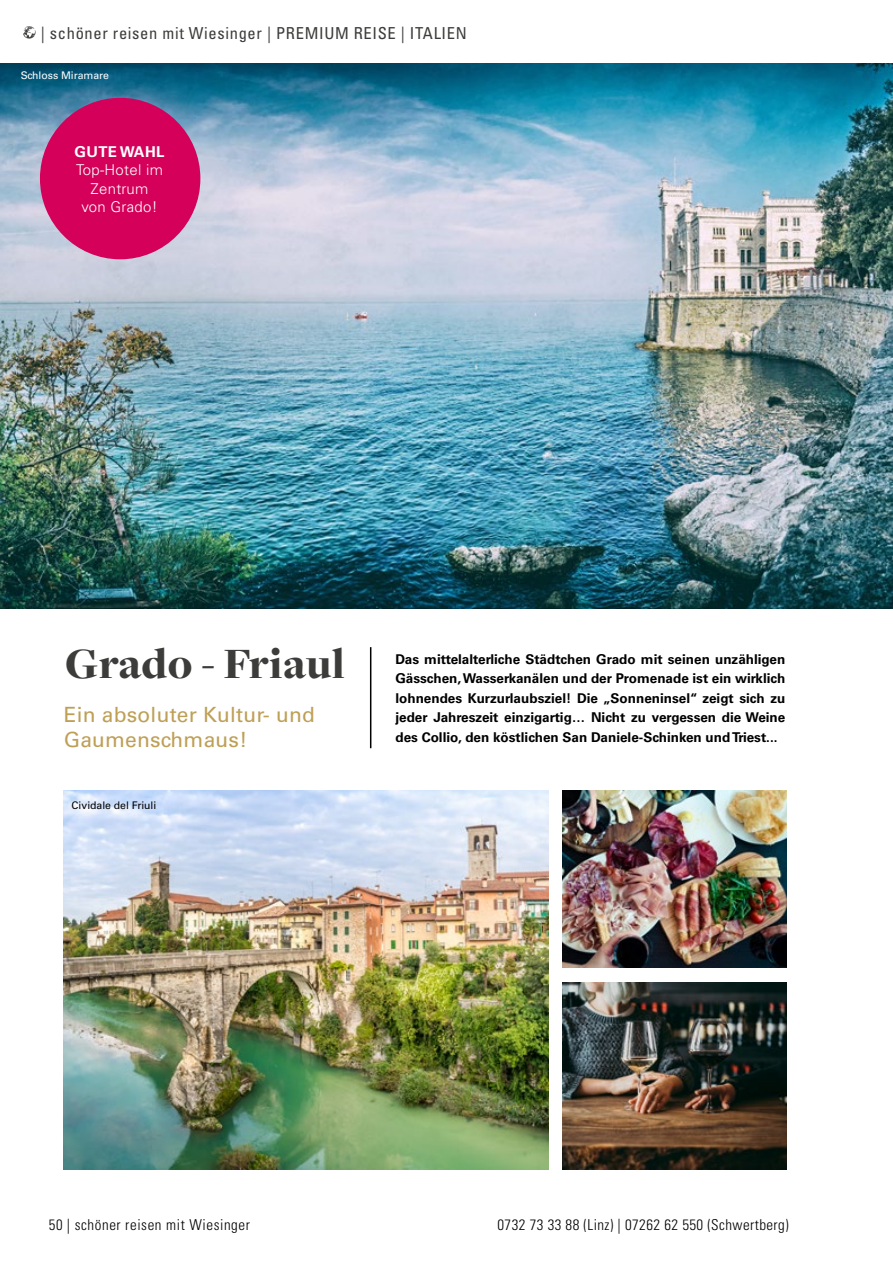
<style>
.page{position:relative;width:893px;height:1263px;background:#fff}
.page>*{position:absolute;margin:0;border:0;box-sizing:border-box;transform-origin:0 0}
.t1{font:900 45px "Freight Disp Pro";letter-spacing:.01em;color:#3c3c3b}
.t2{font:21px/25.2px "Univers";letter-spacing:.01em;color:#be9f56}
.t3{font:condensed 16.5px "Univers";letter-spacing:.04em;color:#3c3c3b}
.t4{font:300 condensed 15px "Univers";letter-spacing:.03em;color:#000}
.t5{font:300 14.85px/18.1px "Univers";letter-spacing:.02em;color:#fff;text-align:center}
.t6{font:700 14.85px "Univers";letter-spacing:.02em;color:#fff}
.t7{font:700 13.5px/19.5px "Univers";color:#000;text-align:justify}
.t8{font:10.5px "Univers";letter-spacing:-.005em;color:#000}
.t9{font:10.5px "Univers";letter-spacing:-.005em;color:#fff}
</style>
<div class="page">
<svg style="left:23px;top:26px;width:13px;height:13px"></svg>
<hr style="left:370px;top:647px;width:1px;height:101px;background:#000">
<img style="left:64px;top:791px;width:485px;height:378px">
<img style="left:562px;top:791px;width:224px;height:176px">
<img style="left:562px;top:983px;width:224px;height:186px">
<img style="left:0;top:63px;width:893px;height:545px">
<div style="left:40px;top:98px;width:160px;height:161px;background:#d4005a;border-radius:50%"></div>
<p class="t3" style="left:41px;top:22px;width:427px">| schöner reisen mit Wiesinger | PREMIUM REISE | ITALIEN</p>
<p class="t9" style="left:21px;top:69px;width:90px">Schloss Miramare</p>
<p class="t6" style="left:75px;top:143px;width:91px">GUTE WAHL</p>
<p class="t5" style="left:76px;top:161px;width:88px">Top-Hotel im<br>Zentrum<br>von Grado!</p>
<h1 class="t1" style="left:65px;top:633px;width:281px">Grado - Friaul</h1>
<p class="t7" style="left:395px;top:649px;width:391px">Das mittelalterliche Städtchen Grado mit seinen unzähligen Gässchen, Wasserkanälen und der Promenade ist ein wirklich lohnendes Kurzurlaubsziel! Die „Sonneninsel“ zeigt sich zu jeder Jahreszeit einzigartig… Nicht zu vergessen die Weine des Collio, den köstlichen San Daniele-Schinken und Triest...</p>
<h2 class="t2" style="left:64px;top:702px;width:253px">Ein absoluter Kultur- und<br>Gaumenschmaus!</h2>
<p class="t8" style="left:72px;top:799px;width:86px">Cividale del Friuli</p>
<p class="t4" style="left:49px;top:1216px;width:203px">50 | schöner reisen mit Wiesinger</p>
<p class="t4" style="left:497px;top:1216px;width:293px">0732 73 33 88 (Linz) | 07262 62 550 (Schwertberg)</p>
</div>
